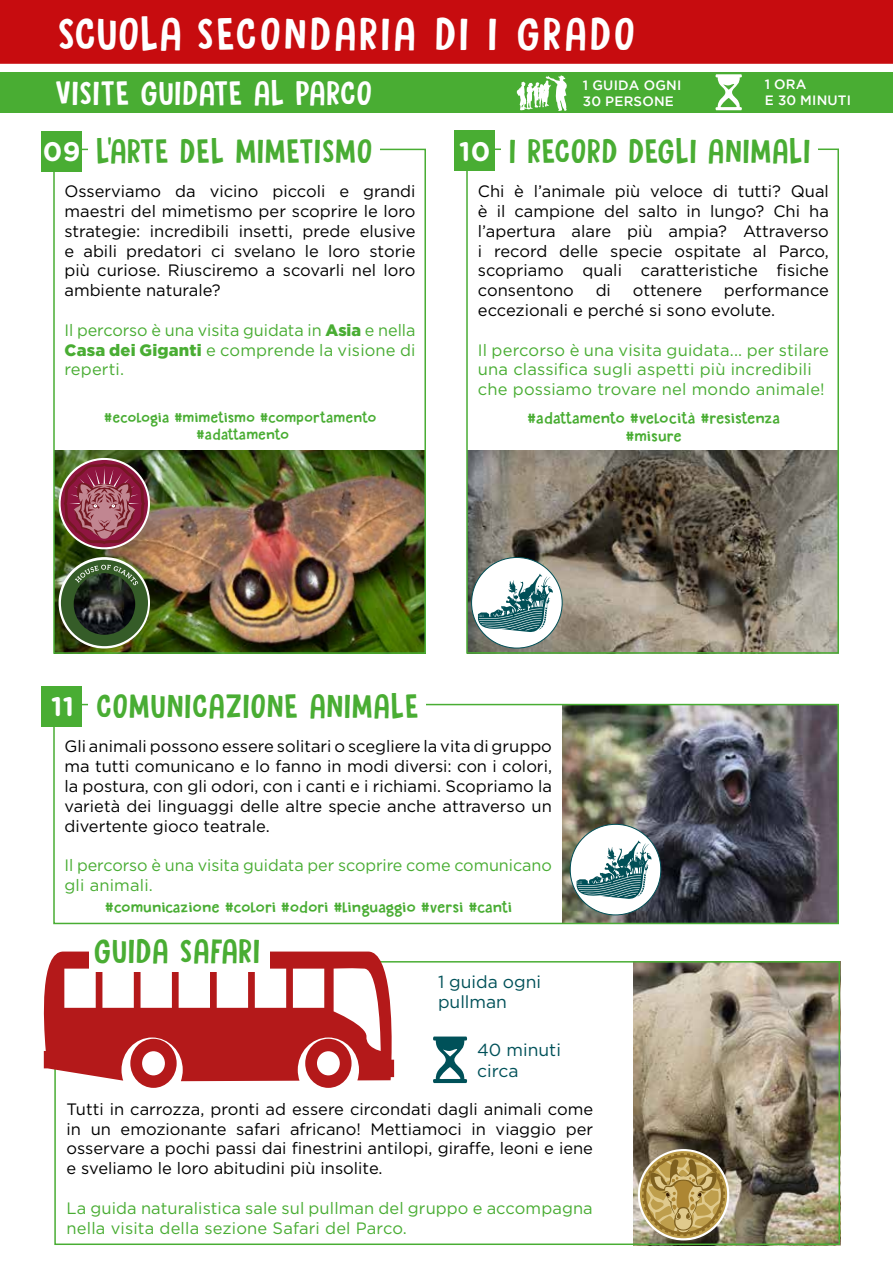
<style>
.page{position:relative;width:893px;height:1263px;background:#fff}
.page>*{position:absolute;margin:0;border:0;box-sizing:border-box;transform-origin:0 0}
.t1{font:40.5px "DK Sugary Pancake";letter-spacing:.05em;color:#fff}
.t2{font:30px "DK Sugary Pancake";color:#49ad33}
.t3{font:30px "DK Sugary Pancake";color:#fff}
.t4{font:700 26.85px "Gotham Rounded";color:#fff}
.t5{font:17.4px/20.7px "Gotham";color:#005159}
.t6{font:16.5px/19.8px "Gotham";color:#000;text-align:justify}
.t7{font:16.5px/19.8px "Gotham";letter-spacing:.01em;color:#49ad33}
.t8{font:15px/18px "DK Sugary Pancake";color:#49ad33;text-align:center}
.t9{font:14.25px/17.1px "DK Sugary Pancake";color:#49ad33;text-align:center}
.t10{font:500 13.5px/16.2px "Gotham";letter-spacing:.015em;color:#fff}
.s1{font-family:"Gotham Rounded";font-weight:700;font-size:26.85px;color:#fff}
.s2{font-weight:900}
.s3{font-family:"Showcard Gothic"}
</style>
<div class="page">
<img style="left:563px;top:707px;width:273px;height:214px">
<img style="left:469px;top:451px;width:367px;height:200px">
<div style="left:466px;top:149px;width:373px;height:505px;border:2px solid #49ad33"></div>
<img style="left:634px;top:964px;width:203px;height:278px">
<img style="left:56px;top:451px;width:367px;height:200px">
<div style="left:53px;top:149px;width:373px;height:505px;border:2px solid #49ad33"></div>
<div style="left:89px;top:131px;width:291px;height:40px;background:#fff"></div>
<div style="left:41px;top:131px;width:41px;height:40px;background:#49ad33"></div>
<div style="left:501px;top:131px;width:317px;height:40px;background:#fff"></div>
<div style="left:454px;top:131px;width:41px;height:40px;background:#49ad33"></div>
<div style="left:472px;top:557px;width:90px;height:91px;background:#fff;border-radius:50%"></div>
<svg style="left:478px;top:574px;width:75px;height:58px"></svg>
<svg style="left:59px;top:458px;width:91px;height:91px"></svg>
<div style="left:61px;top:460px;width:87px;height:87px;background:#8f1540;border-radius:50%"></div>
<svg style="left:63px;top:462px;width:82px;height:83px"></svg>
<svg style="left:59px;top:557px;width:91px;height:91px"></svg>
<div style="left:61px;top:560px;width:87px;height:86px;background:#355c28;border-radius:50%"></div>
<img style="left:74px;top:573px;width:61px;height:62px;border-radius:31px">
<svg style="left:75px;top:565px;width:63px;height:20px"></svg>
<div style="left:54px;top:961px;width:786px;height:284px;border:2px solid #49ad33"></div>
<svg style="left:312px;top:1081px;width:33px;height:7px"></svg>
<svg style="left:137px;top:1081px;width:33px;height:7px"></svg>
<svg style="left:43px;top:951px;width:351px;height:130px;fill:#b4191a"></svg>
<div style="left:89px;top:931px;width:180px;height:41px;background:#fff"></div>
<svg style="left:433px;top:1036px;width:34px;height:47px"></svg>
<svg style="left:638px;top:1149px;width:91px;height:91px"></svg>
<svg style="left:642px;top:1153px;width:83px;height:83px;background:#b29859"></svg>
<div style="left:0;top:72px;width:893px;height:41px;background:#49ad33"></div>
<div style="left:0;top:0;width:893px;height:64px;background:#c70c0f"></div>
<svg style="left:517px;top:75px;width:50px;height:36px"></svg>
<svg style="left:715px;top:74px;width:27px;height:36px"></svg>
<div style="left:53px;top:704px;width:786px;height:220px;border:2px solid #49ad33"></div>
<div style="left:89px;top:686px;width:337px;height:40px;background:#fff"></div>
<div style="left:41px;top:686px;width:41px;height:40px;background:#49ad33"></div>
<div style="left:570px;top:824px;width:91px;height:91px;background:#fff;border-radius:50%"></div>
<svg style="left:577px;top:841px;width:74px;height:58px"></svg>
<h1 class="t1" style="left:57px;top:8px;width:580px">SCUOLA SECONDARIA DI I GRADO</h1>
<h2 class="t3" style="left:41px;top:12px;width:190px">VISITE GUIDATE</h2>
<h2 class="t3" style="left:55px;top:73px;width:319px">VISITE GUIDATE AL PARCO</h2>
<p class="t10" style="left:583px;top:77px;width:100px">1 GUIDA OGNI<br>30 PERSONE</p>
<p class="t10" style="left:765px;top:76px;width:43px">1 ORA</p>
<p class="t10" style="left:765px;top:92px;width:88px">E 30 MINUTI</p>
<h2 class="t2" style="left:43px;top:132px;width:332px"><span class="s1">09</span> L’ARTE DEL MIMETISMO</h2>
<p class="t6" style="left:64px;top:181px;width:353px">Osserviamo da vicino piccoli e grandi maestri del mimetismo per scoprire le loro strategie: incredibili insetti, prede elusive e abili predatori ci svelano le loro storie più curiose. Riusciremo a scovarli nel loro ambiente naturale?</p>
<p class="t7" style="left:64px;top:320px;width:353px;text-align:justify">Il percorso è una visita guidata in <span class="s2">Asia</span> e nella <span class="s2">Casa dei Giganti</span> e comprende la visione di reperti.</p>
<h2 class="t2" style="left:459px;top:132px;width:353px"><span class="s1">10</span> I RECORD DEGLI ANIMALI</h2>
<p class="t6" style="left:478px;top:181px;width:353px">Chi è l’animale più veloce di tutti? Qual è il campione del salto in lungo? Chi ha l’apertura alare più ampia? Attraverso i record delle specie ospitate al Parco, scopriamo quali caratteristiche fisiche consentono</p>
<p class="t6" style="left:478px;top:280px;width:353px;text-indent:246px">performance eccezionali e perché si sono evolute.</p>
<p class="t7" style="left:478px;top:339px;width:353px">Il percorso è una visita guidata... per stilare una classifica sugli aspetti più incredibili che possiamo trovare nel mondo animale!</p>
<p class="t6" style="left:596px;top:280px;width:17px">di</p>
<p class="t6" style="left:633px;top:280px;width:71px">ottenere</p>
<p class="t9" style="left:104px;top:409px;width:274px"><span class="s3">#</span>ecologia <span class="s3">#</span>mimetismo <span class="s3">#</span>comportamento <span class="s3">#</span>adattamento</p>
<p class="t8" style="left:527px;top:409px;width:254px"><span class="s3">#</span>adattamento <span class="s3">#</span>velocità <span class="s3">#</span>resistenza <span class="s3">#</span>misure</p>
<h2 class="t2" style="left:96px;top:687px;width:324px">COMUNICAZIONE ANIMALE</h2>
<h3 class="t4" style="left:51px;top:687px;width:25px">11</h3>
<p class="t6" style="left:64px;top:736px;width:489px">Gli animali possono essere solitari o scegliere la vita di gruppo ma tutti comunicano e lo fanno in modi diversi: con i colori, la postura, con gli odori, con i canti e i richiami. Scopriamo la varietà dei linguaggi delle altre specie anche attraverso un divertente gioco teatrale.</p>
<p class="t7" style="left:64px;top:855px;width:489px">Il percorso è una visita guidata per scoprire come comunicano gli animali.</p>
<p class="t8" style="left:105px;top:898px;width:408px"><span class="s3">#</span>comunicazione <span class="s3">#</span>colori <span class="s3">#</span>odori <span class="s3">#</span>linguaggio <span class="s3">#</span>versi <span class="s3">#</span>canti</p>
<h2 class="t2" style="left:94px;top:932px;width:168px">GUIDA SAFARI</h2>
<p class="t5" style="left:438px;top:971px;width:105px">1 guida ogni pullman</p>
<p class="t5" style="left:477px;top:1039px;width:85px">40 minuti circa</p>
<p class="t6" style="left:67px;top:1099px;width:528px">Tutti in carrozza, pronti ad essere circondati dagli animali come in un emozionante safari africano! Mettiamoci in viaggio per osservare a pochi passi dai finestrini antilopi, giraffe, leoni e iene e sveliamo le loro abitudini più insolite.</p>
<p class="t7" style="left:67px;top:1198px;width:528px">La guida naturalistica sale sul pullman del gruppo e accompagna nella visita della sezione Safari del Parco.</p>
</div>
